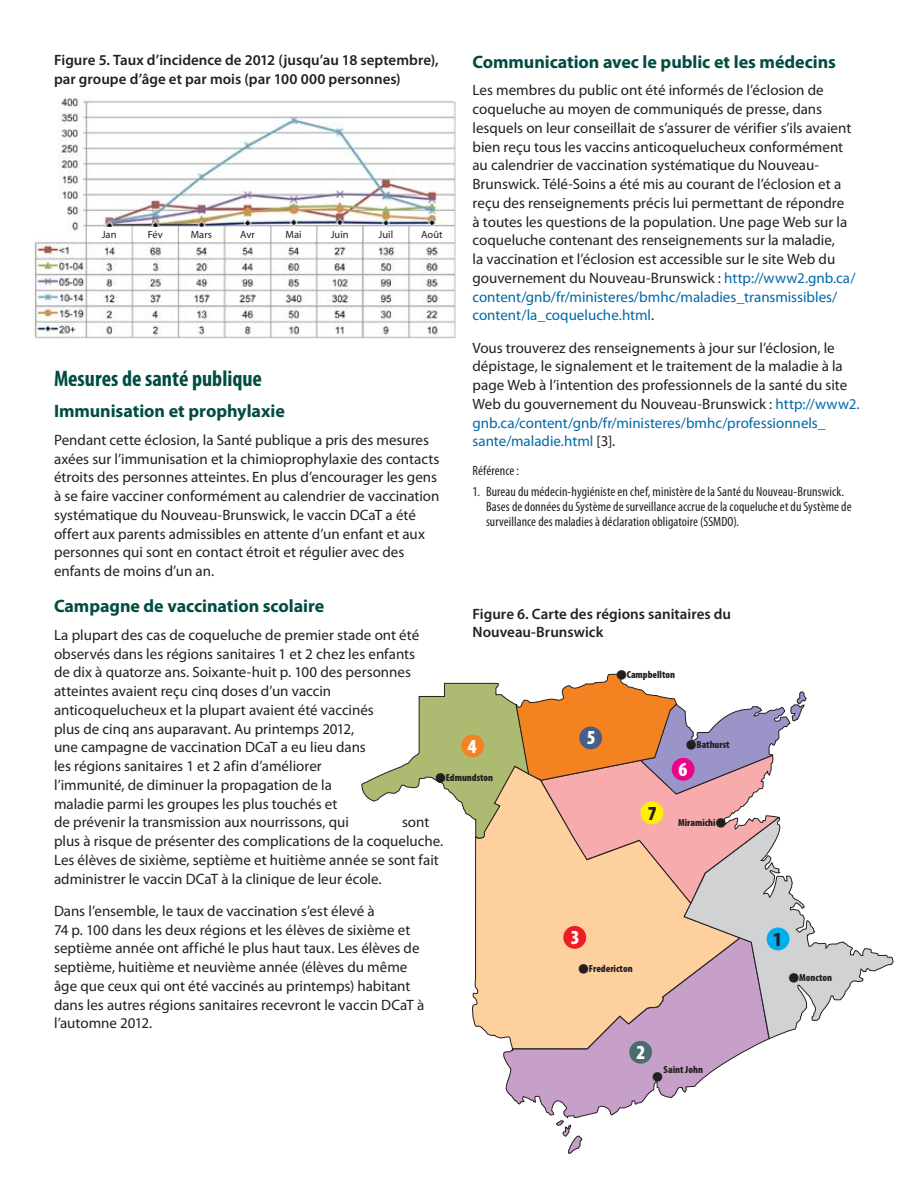
<style>
.page{position:relative;width:918px;height:1188px;background:#fff}
.page>*{position:absolute;margin:0;border:0;box-sizing:border-box;transform-origin:0 0}
.Heading_2{font:700 condensed 22.5px "Myriad Pro";color:#004d42}
.t1{font:900 19.95px "Myriad Pro";color:#fff}
.t2{font:900 19.95px "Myriad Pro";color:#231f20}
.Heading_3{font:700 18px "Myriad Pro";letter-spacing:-.005em;color:#004d42}
.text{font:15px/18.8px "Myriad Pro";color:#231f20}
.table_figure{font:600 15px/18.8px "Myriad Pro";color:#231f20}
.Reference_Indent{font:condensed 13.5px/15px "Myriad Pro";letter-spacing:.01em;color:#231f20}
.t3{font:10.5px "Myriad Pro";color:#231f20}
.t4{font:900 10.35px "Myriad Pro";color:#231f20}
.s1{color:#0068a9}
</style>
<div class="page">
<svg style="left:503px;top:1039px;width:267px;height:115px"></svg>
<svg style="left:472px;top:904px;width:269px;height:145px;background:#f3c9a4"></svg>
<svg style="left:684px;top:904px;width:210px;height:135px"></svg>
<div style="left:629px;top:1041px;width:23px;height:23px;background:#496e6d;border-radius:50%"></div>
<div style="left:563px;top:926px;width:23px;height:23px;background:#ee1d23;border-radius:50%"></div>
<div style="left:767px;top:928px;width:22px;height:22px;background:#00aeef;border-radius:50%"></div>
<img style="left:34px;top:98px;width:422px;height:241px">
<div style="left:87px;top:227px;width:44px;height:15px;background:#fff"></div>
<div style="left:133px;top:227px;width:44px;height:15px;background:#fff"></div>
<div style="left:410px;top:227px;width:44px;height:15px;background:#fff"></div>
<div style="left:318px;top:227px;width:44px;height:15px;background:#fff"></div>
<div style="left:226px;top:227px;width:43px;height:15px;background:#fff"></div>
<div style="left:364px;top:227px;width:44px;height:15px;background:#fff"></div>
<div style="left:272px;top:227px;width:44px;height:15px;background:#fff"></div>
<div style="left:179px;top:227px;width:44px;height:15px;background:#fff"></div>
<svg style="left:579px;top:964px;width:10px;height:9px"></svg>
<svg style="left:653px;top:1073px;width:9px;height:9px"></svg>
<svg style="left:789px;top:973px;width:10px;height:10px"></svg>
<svg style="left:361px;top:673px;width:446px;height:231px"></svg>
<p class="table_figure" style="left:54px;top:50px;width:386px">Figure 5. Taux d’incidence de 2012 (jusqu’au 18 septembre), par groupe d’âge et par mois (par 100 000 personnes)</p>
<p class="Heading_3" style="left:472px;top:50px;width:365px">Communication avec le public et les médecins</p>
<p class="text" style="left:472px;top:81px;width:384px">Les membres du public ont été informés de l’éclosion de coqueluche au moyen de communiqués de presse, dans lesquels on leur conseillait de s’assurer de vérifier s’ils avaient bien reçu tous les vaccins anticoquelucheux conformément au calendrier de vaccination systématique du Nouveau-Brunswick. Télé‑Soins a été mis au courant de l’éclosion et a reçu des renseignements précis lui permettant de répondre<br>à toutes les questions de la population. Une page Web sur la coqueluche contenant des renseignements sur la maladie,<br>la vaccination et l’éclosion est accessible sur le site Web du gouvernement du Nouveau-Brunswick : <span class="s1">http://www2.gnb.ca/ content/gnb/fr/ministeres/bmhc/maladies_transmissibles/ content/la_coqueluche.html</span>.</p>
<p class="text" style="left:472px;top:338px;width:389px">Vous trouverez des renseignements à jour sur l’éclosion, le dépistage, le signalement et le traitement de la maladie à la page Web à l’intention des professionnels de la santé du site Web du gouvernement du Nouveau-Brunswick : <span class="s1">http://www2. gnb.ca/content/gnb/fr/ministeres/bmhc/professionnels_ sante/maladie.html</span> [3].</p>
<p class="Reference_Indent" style="left:472px;top:463px;width:48px">Référence :</p>
<p class="Reference_Indent" style="left:486px;top:484px;width:367px;text-indent:-14px">1. Bureaudu médecin-hygiénisteen chef, ministèredelaSantédu Nouveau-Brunswick.<br>BasesdedonnéesduSystèmedesurveillanceaccruedelacoquelucheetduSystèmede surveillancedes maladiesàdéclaration obligatoire (SSMDO).</p>
<p class="t3" style="left:102px;top:228px;width:16px">Jan</p>
<p class="t3" style="left:148px;top:228px;width:17px">Fév</p>
<p class="t3" style="left:191px;top:228px;width:23px">Mars</p>
<p class="t3" style="left:240px;top:228px;width:16px">Avr</p>
<p class="t3" style="left:286px;top:228px;width:18px">Mai</p>
<p class="t3" style="left:331px;top:228px;width:19px">Juin</p>
<p class="t3" style="left:379px;top:228px;width:16px">Juil</p>
<p class="t3" style="left:421px;top:228px;width:23px">Août</p>
<p class="Heading_2" style="left:54px;top:364px;width:209px">Mesures de santé publique</p>
<p class="Heading_3" style="left:54px;top:399px;width:232px">Immunisation et prophylaxie</p>
<p class="text" style="left:54px;top:430px;width:387px">Pendant cette éclosion, la Santé publique a pris des mesures axées sur l’immunisation et la chimioprophylaxie des contacts étroits des personnes atteintes. En plus d’encourager les gens à se faire vacciner conformément au calendrier de vaccination systématique du Nouveau-Brunswick, le vaccin DCaT a été offert aux parents admissibles en attente d’un enfant et aux personnes qui sont en contact étroit et régulier avec des enfants de moins d’un an.</p>
<p class="Heading_3" style="left:54px;top:594px;width:272px">Campagne de vaccination scolaire</p>
<p class="text" style="left:54px;top:625px;width:367px">La plupart des cas de coqueluche de premier stade ont été observés dans les régions sanitaires 1 et 2 chez les enfants de dix à quatorze ans. Soixante-huit p. 100 des personnes atteintes avaient reçu cinq doses d’un vaccin anticoquelucheux et la plupart avaient été vaccinés<br>plus de cinq ans auparavant. Au printemps 2012,<br>une campagne de vaccination DCaT a eu lieu dans<br>les régions sanitaires 1 et 2 afin d’améliorer<br>l’immunité, de diminuer la propagation de la<br>maladie parmi les groupes les plus touchés et<br>de prévenir la transmission aux nourrissons, qui</p>
<p class="table_figure" style="left:472px;top:604px;width:260px">Figure 6. Carte des régions sanitaires du<br>Nouveau-Brunswick</p>
<p class="t4" style="left:627px;top:671px;width:50px">Campbellton</p>
<p class="t1" style="left:587px;top:730px;width:10px">5</p>
<p class="t1" style="left:468px;top:739px;width:10px">4</p>
<p class="t4" style="left:696px;top:741px;width:35px">Bathurst</p>
<p class="t1" style="left:679px;top:762px;width:10px">6</p>
<p class="t4" style="left:446px;top:774px;width:49px">Edmundston</p>
<p class="t2" style="left:648px;top:805px;width:10px">7</p>
<p class="text" style="left:54px;top:813px;width:391px;text-indent:348px">sont plus à risque de présenter des complications de la coqueluche.<br>Les élèves de sixième, septième et huitième année se sont fait administrer le vaccin DCaT à la clinique de leur école.</p>
<p class="text" style="left:54px;top:901px;width:372px">Dans l’ensemble, le taux de vaccination s’est élevé à<br>74 p. 100 dans les deux régions et les élèves de sixième et septième année ont affiché le plus haut taux. Les élèves de septième, huitième et neuvième année (élèves du même âge que ceux qui ont été vaccinés au printemps) habitant dans les autres régions sanitaires recevront le vaccin DCaT à l’automne 2012.</p>
<p class="t4" style="left:678px;top:819px;width:39px">Miramichi</p>
<p class="t1" style="left:571px;top:930px;width:10px">3</p>
<p class="t2" style="left:773px;top:931px;width:10px">1</p>
<p class="t4" style="left:589px;top:964px;width:45px">Fredericton</p>
<p class="t4" style="left:799px;top:974px;width:35px">Moncton</p>
<p class="t1" style="left:637px;top:1045px;width:10px">2</p>
<p class="t4" style="left:664px;top:1065px;width:41px">Saint John</p>
</div>
